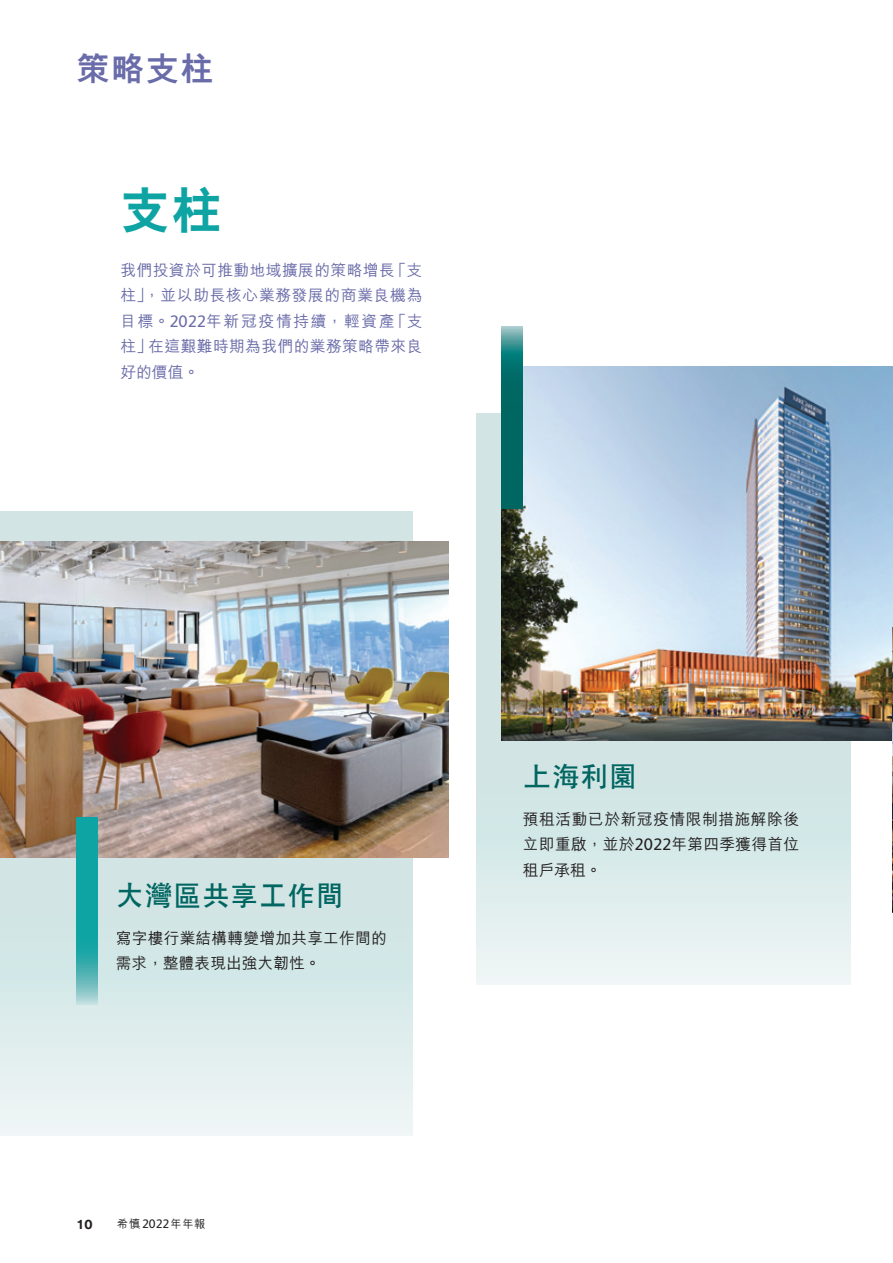
<style>
.page{position:relative;width:893px;height:1263px;background:#fff}
.page>*{position:absolute;margin:0;border:0;box-sizing:border-box;transform-origin:0 0}
.theme_page_title{font:800 49.5px "C Hei 2 HK";color:#0ea4a4}
._00_main_title_C{font:800 33px "M Hei HK";color:#6a6ca9}
._01_Heading1_C{font:700 28.5px "C Hei 2 HK";color:#006662}
.callout_text{font:500 15.75px/25.5px "M Hei HK";letter-spacing:.04em;color:#6a6ca9;text-align:justify}
.callout_text-2{font:500 15.75px/25.5px "M Hei HK";letter-spacing:.015em;color:#231f20;text-align:justify}
.t1{font:700 13.5px "Neue Haas Unica W1 G";color:#231f20}
.t2{font:500 11.25px "M Hei HK";color:#231f20}
.s1{font-family:"FS Albert";font-weight:400;font-size:16.65px}
.s2{font-family:"FS Albert";font-weight:400;font-size:12.3px}
</style>
<div class="page">
<svg style="left:0;top:511px;width:412px;height:624px;background:#daeae9"></svg>
<svg style="left:476px;top:413px;width:374px;height:571px;background:#daeaea"></svg>
<img style="left:502px;top:366px;width:391px;height:375px">
<img style="left:892px;top:627px;width:1px;height:286px">
<svg style="left:502px;top:327px;width:21px;height:181px;background:#0c706d"></svg>
<img style="left:0;top:541px;width:449px;height:317px">
<svg style="left:77px;top:817px;width:21px;height:187px;background:#26aaaa"></svg>
<p class="_00_main_title_C" style="left:77px;top:52px;width:138px">策略支柱</p>
<p class="theme_page_title" style="left:120px;top:186px;width:102px">支柱</p>
<p class="callout_text" style="left:120px;top:256px;width:303px">我們投資於可推動地域擴展的策略增長「支柱」，並以助長核心業務發展的商業良機為目標。<span class="s1">2022</span>年新冠疫情持續，輕資產「支柱」在這艱難時期為我們的業務策略帶來良好的價值。</p>
<p class="_01_Heading1_C" style="left:116px;top:881px;width:230px">大灣區共享工作間</p>
<p class="callout_text-2" style="left:116px;top:924px;width:273px">寫字樓行業結構轉變增加共享工作間的需求，整體表現出強大韌性。</p>
<p class="t1" style="left:77px;top:1213px;width:17px">10</p>
<p class="t2" style="left:117px;top:1216px;width:90px">希慎<span class="s2">2022</span>年年報</p>
<p class="_01_Heading1_C" style="left:523px;top:762px;width:115px">上海利園</p>
<p class="callout_text-2" style="left:523px;top:805px;width:278px">預租活動已於新冠疫情限制措施解除後立即重啟，並於<span class="s1">2022</span>年第四季獲得首位租戶承租。</p>
</div>
